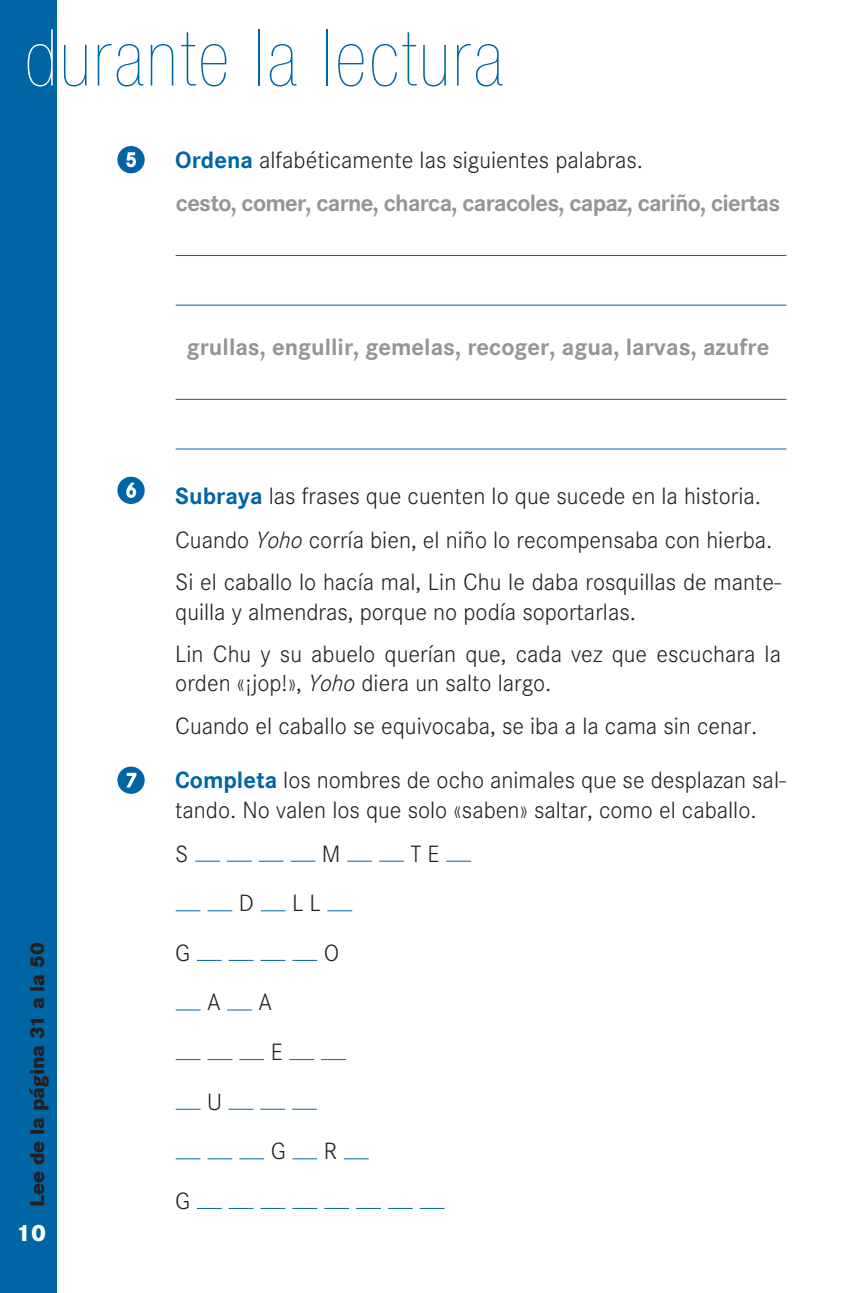
<style>
.page{position:relative;width:847px;height:1293px;background:#fff}
.page>*{position:absolute;margin:0;border:0;box-sizing:border-box;transform-origin:0 0}
.t1{font:900 condensed 78.75px "Helvetica Neue";letter-spacing:.04em;color:#0065a4}
.t2{font:300 24.5px/42.9px "Corporate S";color:#231f20}
.t3{font:700 24.5px/43.6px "Corporate S";letter-spacing:-.03em;color:#939598}
.t4{font:700 24.5px "Corporate S";color:#939598}
.t5{font:800 24.5px "Corporate S";color:#fff}
.t6{font:800 21px "Corporate S";color:#231f20}
.s1{color:#fff}
.s2{color:#0065a4}
.s3{font-weight:300;color:#231f20}
.s4{font-weight:700;color:#0065a4}
.s5{font-style:italic}
</style>
<div class="page">
<div style="left:0;top:0;width:56px;height:1293px;background:#0065a4"></div>
<svg style="left:117px;top:146px;width:28px;height:27px"></svg>
<hr style="left:176px;top:255px;width:610px;height:1px;background:#0065a4">
<hr style="left:176px;top:305px;width:610px;height:1px;background:#0065a4">
<hr style="left:176px;top:399px;width:610px;height:1px;background:#0065a4">
<hr style="left:176px;top:448px;width:610px;height:1px;background:#0065a4">
<svg style="left:117px;top:477px;width:28px;height:27px"></svg>
<svg style="left:117px;top:766px;width:28px;height:28px"></svg>
<svg style="left:195px;top:861px;width:25px;height:1px"></svg>
<svg style="left:227px;top:861px;width:24px;height:1px"></svg>
<svg style="left:258px;top:861px;width:25px;height:1px"></svg>
<svg style="left:290px;top:861px;width:25px;height:1px"></svg>
<svg style="left:347px;top:861px;width:25px;height:1px"></svg>
<svg style="left:379px;top:861px;width:24px;height:1px"></svg>
<svg style="left:446px;top:861px;width:25px;height:1px"></svg>
<svg style="left:176px;top:910px;width:24px;height:1px"></svg>
<svg style="left:207px;top:910px;width:25px;height:1px"></svg>
<svg style="left:260px;top:910px;width:25px;height:1px"></svg>
<svg style="left:327px;top:910px;width:25px;height:1px"></svg>
<svg style="left:197px;top:960px;width:25px;height:1px"></svg>
<svg style="left:229px;top:960px;width:24px;height:1px"></svg>
<svg style="left:260px;top:960px;width:25px;height:1px"></svg>
<svg style="left:292px;top:960px;width:25px;height:1px"></svg>
<svg style="left:176px;top:1009px;width:24px;height:1px"></svg>
<svg style="left:227px;top:1009px;width:25px;height:1px"></svg>
<svg style="left:176px;top:1059px;width:24px;height:1px"></svg>
<svg style="left:207px;top:1059px;width:25px;height:1px"></svg>
<svg style="left:239px;top:1059px;width:25px;height:1px"></svg>
<svg style="left:289px;top:1059px;width:25px;height:1px"></svg>
<svg style="left:321px;top:1059px;width:25px;height:1px"></svg>
<svg style="left:176px;top:1108px;width:24px;height:1px"></svg>
<svg style="left:228px;top:1108px;width:25px;height:1px"></svg>
<svg style="left:260px;top:1108px;width:25px;height:1px"></svg>
<svg style="left:292px;top:1108px;width:25px;height:1px"></svg>
<svg style="left:176px;top:1158px;width:24px;height:1px"></svg>
<svg style="left:207px;top:1158px;width:25px;height:1px"></svg>
<svg style="left:239px;top:1158px;width:25px;height:1px"></svg>
<svg style="left:292px;top:1158px;width:25px;height:1px"></svg>
<svg style="left:344px;top:1158px;width:24px;height:1px"></svg>
<svg style="left:197px;top:1208px;width:25px;height:1px"></svg>
<svg style="left:229px;top:1208px;width:24px;height:1px"></svg>
<svg style="left:260px;top:1208px;width:25px;height:1px"></svg>
<svg style="left:292px;top:1208px;width:25px;height:1px"></svg>
<svg style="left:324px;top:1208px;width:25px;height:1px"></svg>
<svg style="left:356px;top:1208px;width:25px;height:1px"></svg>
<svg style="left:388px;top:1208px;width:24px;height:1px"></svg>
<svg style="left:419px;top:1208px;width:25px;height:1px"></svg>
<h1 class="t1" style="left:25px;top:29px;width:479px"><span class="s1">d</span>urante la lectura</h1>
<p class="t3" style="left:175px;top:140px;width:606px"><span class="s2">Ordena</span> <span class="s3">alfabéticamente las siguientes palabras.<br></span>cesto, comer, carne, charca, caracoles, capaz, cariño, ciertas</p>
<p class="t6" style="left:29px;top:1207px;width:266px;rotate:-90deg">Lee de la página 31 a la 50</p>
<p class="t5" style="left:16px;top:1223px;width:32px">10</p>
<p class="t4" style="left:187px;top:338px;width:584px">grullas, engullir, gemelas, recoger, agua, larvas, azufre</p>
<p class="t2" style="left:175px;top:477px;width:607px"><span class="s4">Subraya</span> las frases que cuenten lo que sucede en la historia.<br>Cuando <span class="s5">Yoho</span> corría bien, el niño lo recompensaba con hierba.<br>Si el caballo lo hacía mal, Lin Chu le daba rosquillas de mante-</p>
<p class="t2" style="left:175px;top:592px;width:607px;line-height:42.2px">quilla y almendras, porque no podía soportarlas.<br>Lin Chu y su abuelo querían que, cada vez que escuchara la</p>
<p class="t2" style="left:175px;top:664px;width:583px;line-height:42.2px">orden «¡jop!», <span class="s5">Yoho</span> diera un salto largo.<br>Cuando el caballo se equivocaba, se iba a la cama sin cenar.</p>
<p class="t2" style="left:175px;top:767px;width:612px;line-height:29.8px"><span class="s4">Completa</span> los nombres de ocho animales que se desplazan sal&shy;tando. No valen los que solo «saben» saltar, como el caballo.</p>
<p class="t2" style="left:175px;top:834px;width:15px">S</p>
<p class="t2" style="left:322px;top:834px;width:20px">M</p>
<p class="t2" style="left:410px;top:834px;width:31px">T E</p>
<p class="t2" style="left:239px;top:884px;width:17px">D</p>
<p class="t2" style="left:292px;top:884px;width:30px">L L</p>
<p class="t2" style="left:175px;top:933px;width:17px">G</p>
<p class="t2" style="left:323px;top:933px;width:17px">O</p>
<p class="t2" style="left:207px;top:983px;width:15px">A</p>
<p class="t2" style="left:258px;top:980px;width:26px;line-height:49.5px;text-align:center">A<br>E</p>
<p class="t2" style="left:207px;top:1082px;width:16px">U</p>
<p class="t2" style="left:270px;top:1132px;width:17px">G</p>
<p class="t2" style="left:323px;top:1132px;width:15px">R</p>
<p class="t2" style="left:175px;top:1181px;width:17px">G</p>
</div>
